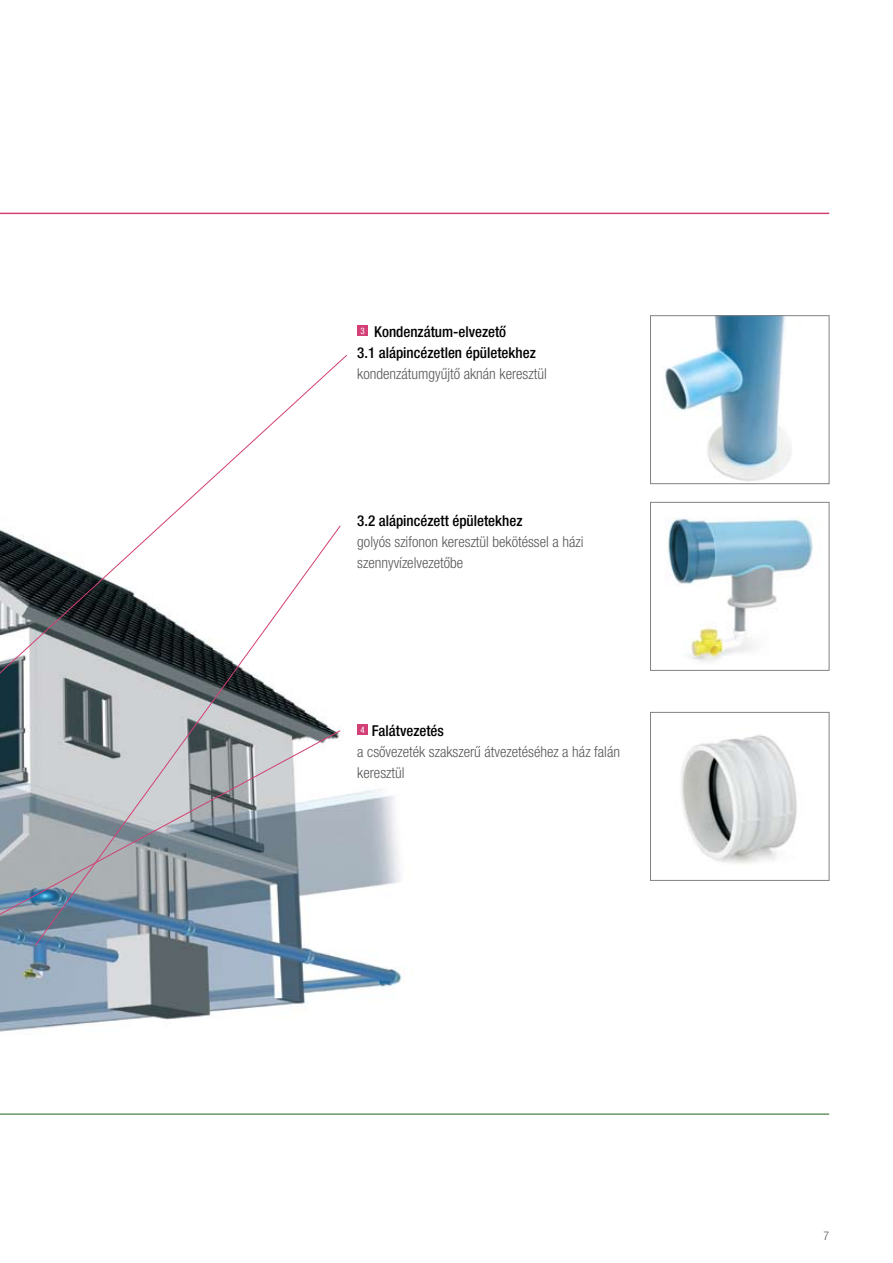
<style>
.page{position:relative;width:893px;height:1263px;background:#fff}
.page>*{position:absolute;margin:0;border:0;box-sizing:border-box;transform-origin:0 0}
.t1{font:300 condensed 15px/21px "Helvetica Neue LT Com";color:#58595b}
.t2{font:500 condensed 15px/21px "Helvetica Neue LT Com";color:#000}
.t3{font:300 condensed 12px "Helvetica Neue LT Com";color:#58595b}
.t4{font:condensed 9px "Helvetica Neue LT Com";color:#fff}
</style>
<div class="page">
<img style="left:0;top:790px;width:404px;height:242px">
<hr style="left:0;top:213px;width:829px;height:1px;background:#d24076">
<hr style="left:0;top:1113px;width:829px;height:2px;background:#699667">
<img style="left:665px;top:317px;width:126px;height:164px">
<div style="left:650px;top:315px;width:179px;height:169px;border:1px solid #808285"></div>
<img style="left:668px;top:517px;width:145px;height:145px">
<div style="left:650px;top:502px;width:179px;height:168px;border:1px solid #808285"></div>
<div style="left:357px;top:325px;width:11px;height:11px;background:#d24076"></div>
<div style="left:357px;top:724px;width:11px;height:11px;background:#d24076"></div>
<img style="left:681px;top:734px;width:116px;height:130px">
<div style="left:650px;top:712px;width:179px;height:168px;border:1px solid #808285"></div>
<svg style="left:0;top:355px;width:348px;height:455px"></svg>
<svg style="left:34px;top:525px;width:307px;height:421px"></svg>
<svg style="left:0;top:730px;width:341px;height:203px;background:#9fa8b0"></svg>
<p class="t2" style="left:357px;top:321px;width:180px;text-indent:17px">Kondenzátum-elvezető<br>3.1 alápincézetlen épületekhez</p>
<p class="t1" style="left:357px;top:363px;width:191px">kondenzátumgyűjtő aknán keresztül</p>
<p class="t4" style="left:361px;top:325px;width:6px">3</p>
<p class="t2" style="left:357px;top:510px;width:167px">3.2 alápincézett épületekhez</p>
<p class="t1" style="left:357px;top:531px;width:228px">golyós szifonon keresztül bekötéssel a házi szennyvízelvezetőbe</p>
<p class="t2" style="left:372px;top:720px;width:74px">Falátvezetés</p>
<p class="t1" style="left:357px;top:741px;width:264px">a csővezeték szakszerű átvezetéséhez a ház falán keresztül</p>
<p class="t4" style="left:361px;top:724px;width:6px">4</p>
<p class="t3" style="left:823px;top:1228px;width:7px">7</p>
</div>
